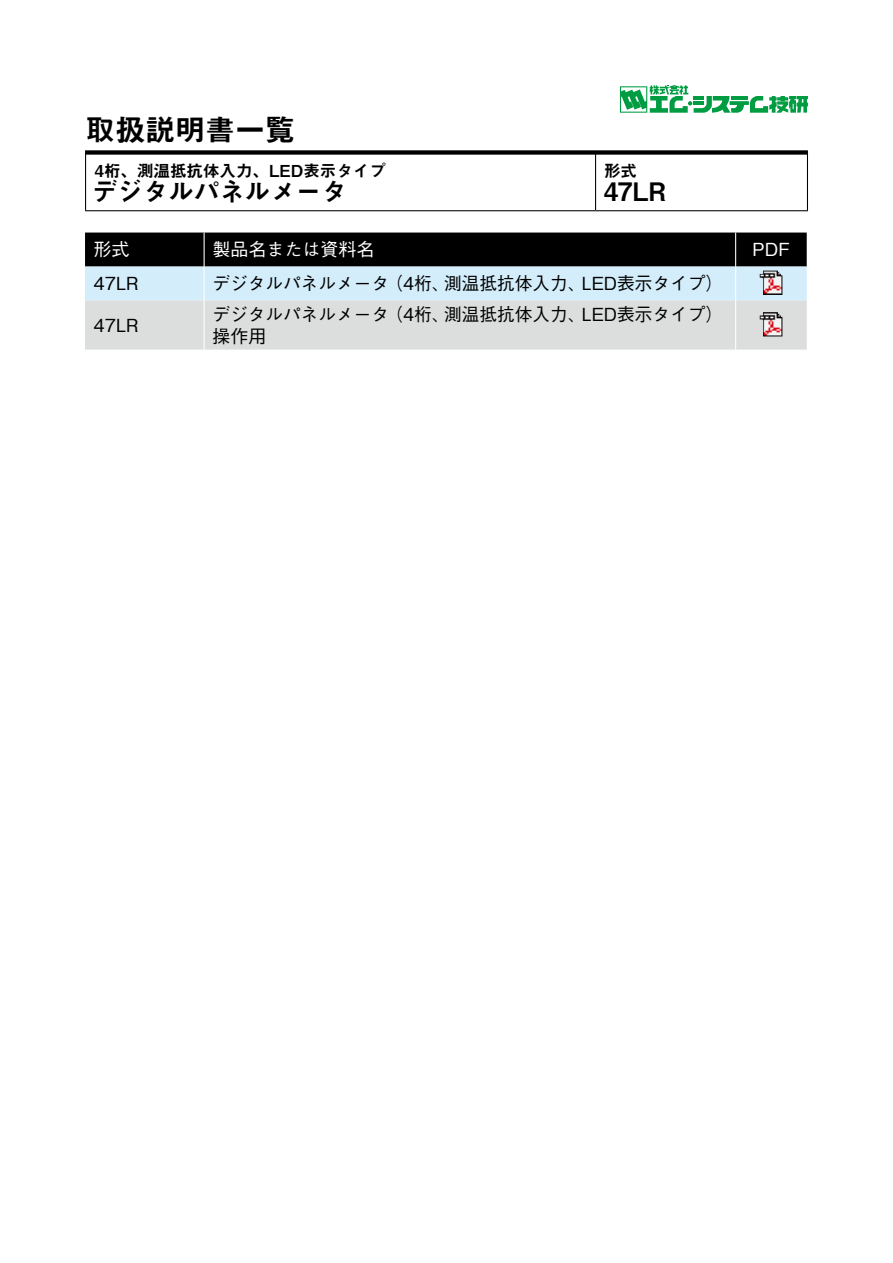
<style>
.page{position:relative;width:893px;height:1263px;background:#fff}
.page>*{position:absolute;margin:0;border:0;box-sizing:border-box;transform-origin:0 0}
.t1{font:30px "Midashi Go Pro MB31";color:#000}
.t2{font:25.5px "Midashi Go Pro MB31";color:#000}
.t3{font:500 18px "Gothic BBB Pro";color:#000}
.t4{font:500 18px "Gothic BBB Pro";color:#fff}
.t5{font:16.5px "Midashi Go Pro MB31";color:#000}
</style>
<div class="page">
<div style="left:85px;top:150px;width:723px;height:5px;background:#000"></div>
<svg style="left:620px;top:85px;width:188px;height:28px"></svg>
<hr style="left:595px;top:154px;width:1px;height:56px;background:#000">
<hr style="left:85px;top:154px;width:1px;height:56px;background:#000">
<hr style="left:807px;top:154px;width:1px;height:56px;background:#000">
<hr style="left:85px;top:210px;width:511px;height:1px;background:#000">
<hr style="left:596px;top:210px;width:212px;height:1px;background:#000">
<svg style="left:85px;top:233px;width:722px;height:117px;background:#9aa2a6"></svg>
<hr style="left:204px;top:233px;width:1px;height:34px;background:#fff">
<hr style="left:735px;top:233px;width:1px;height:34px;background:#fff">
<hr style="left:204px;top:267px;width:1px;height:34px;background:#fff">
<hr style="left:735px;top:267px;width:1px;height:34px;background:#fff">
<hr style="left:204px;top:301px;width:1px;height:49px;background:#fff">
<hr style="left:735px;top:301px;width:1px;height:49px;background:#fff">
<img style="left:760px;top:271px;width:22px;height:24px">
<img style="left:760px;top:312px;width:22px;height:24px">
<h1 class="t1" style="left:85px;top:106px;width:211px">取扱説明書一覧</h1>
<p class="t5" style="left:95px;top:157px;width:292px">桁4 、測温抵抗体入力、LED表示タイプ</p>
<h2 class="t2" style="left:92px;top:171px;width:256px">デジタルパネルメータ</h2>
<p class="t5" style="left:604px;top:157px;width:34px">形式</p>
<h2 class="t2" style="left:604px;top:171px;width:63px">47LR</h2>
<p class="t4" style="left:94px;top:235px;width:37px">形式</p>
<p class="t3" style="left:94px;top:269px;width:47px">47LR</p>
<p class="t3" style="left:94px;top:311px;width:47px">47LR</p>
<p class="t4" style="left:213px;top:235px;width:163px">製品名または資料名</p>
<p class="t3" style="left:213px;top:269px;width:178px">デジタルパネルメータ</p>
<p class="t3" style="left:213px;top:299px;width:178px">デジタルパネルメータ</p>
<p class="t3" style="left:213px;top:322px;width:55px">操作用</p>
<p class="t3" style="left:385px;top:269px;width:66px">（4桁、</p>
<p class="t3" style="left:444px;top:269px;width:143px">測温抵抗体入力、</p>
<p class="t3" style="left:582px;top:269px;width:143px">LED表示タイプ(</p>
<p class="t3" style="left:385px;top:299px;width:66px">（4桁、</p>
<p class="t3" style="left:444px;top:299px;width:143px">測温抵抗体入力、</p>
<p class="t3" style="left:582px;top:299px;width:143px">LED表示タイプ(</p>
<p class="t4" style="left:752px;top:235px;width:39px">PDF</p>
</div>
